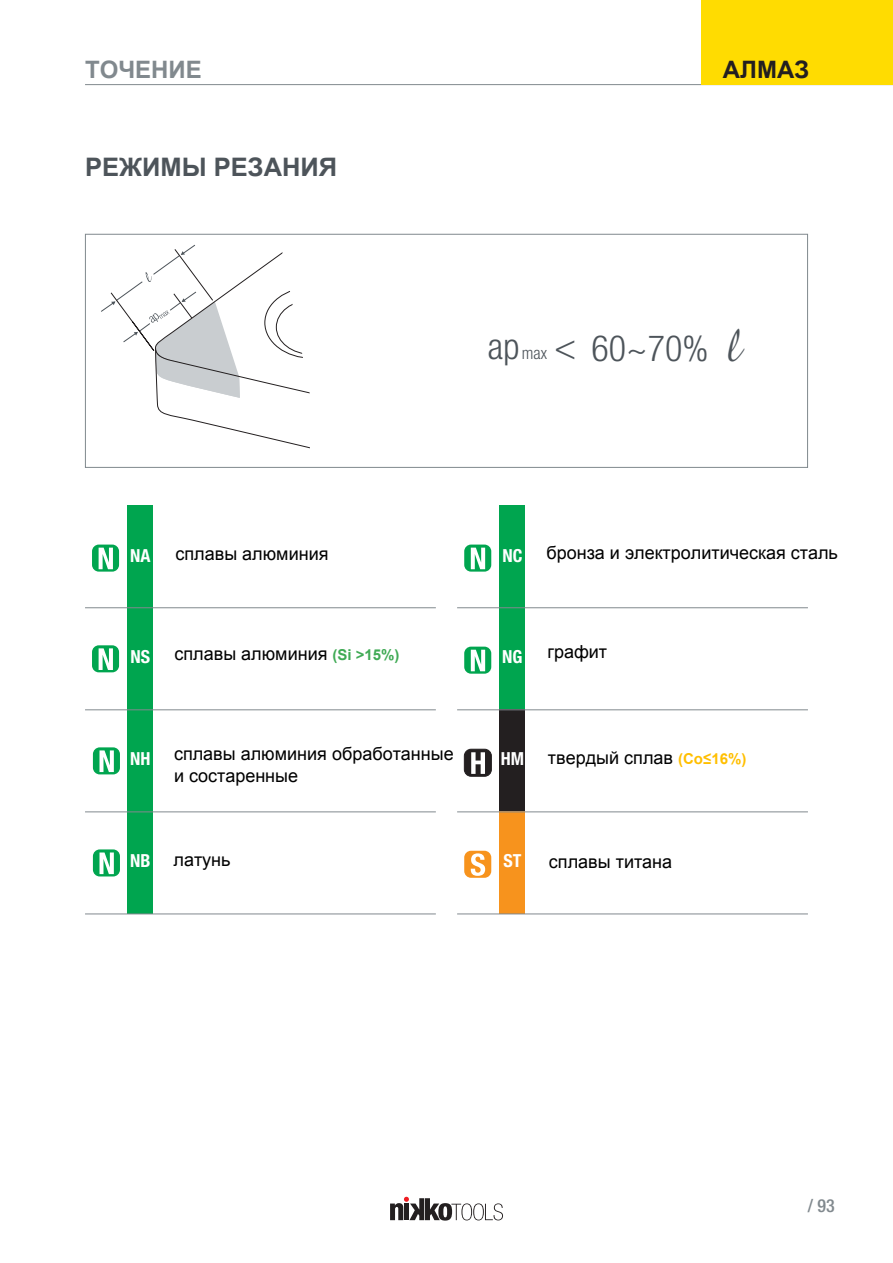
<style>
.page{position:relative;width:893px;height:1263px;background:#fff}
.page>*{position:absolute;margin:0;border:0;box-sizing:border-box;transform-origin:0 0}
.t1{font:300 condensed 36px "Helvetica Neue";color:#4d545a}
.t2{font:700 25.5px "Arial";color:#4d545a}
.t3{font:700 24px "Arial";color:#81898e}
.t4{font:700 24px "Arial";color:#231f20}
.t5{font:18px/21.6px "Arial";color:#000}
.t6{font:700 condensed 18px "Helvetica Neue";color:#fff}
.t7{font:500 condensed 18px "Helvetica Neue";color:#81898e}
.s1{font-size:16.95px}
.s2{font-family:"Amazone BT";font-weight:400;font-stretch:normal;font-size:46.5px}
.s3{font-weight:700;font-size:15px;color:#40aa55}
.s4{font-weight:700;font-size:15px;color:#ffbf00}
</style>
<div class="page">
<svg style="left:390px;top:1197px;width:113px;height:23px"></svg>
<hr style="left:85px;top:84px;width:808px;height:1px;background:#81898e">
<div style="left:702px;top:0;width:191px;height:85px;background:#ffdc01"></div>
<div style="left:500px;top:505px;width:25px;height:204px;background:#00a54f"></div>
<div style="left:500px;top:709px;width:25px;height:102px;background:#231f20"></div>
<div style="left:500px;top:811px;width:25px;height:102px;background:#f7931d"></div>
<div style="left:128px;top:709px;width:25px;height:204px;background:#00a54f"></div>
<div style="left:128px;top:505px;width:25px;height:204px;background:#00a54f"></div>
<div style="left:92px;top:545px;width:27px;height:27px;background:#00a54f;border-radius:7px"></div>
<svg style="left:99px;top:548px;width:14px;height:21px"></svg>
<div style="left:92px;top:645px;width:27px;height:27px;background:#00a54f;border-radius:7px"></div>
<svg style="left:99px;top:648px;width:14px;height:22px"></svg>
<div style="left:93px;top:747px;width:27px;height:27px;background:#00a54f;border-radius:7px"></div>
<svg style="left:99px;top:750px;width:15px;height:22px"></svg>
<div style="left:93px;top:849px;width:27px;height:27px;background:#00a54f;border-radius:7px"></div>
<svg style="left:99px;top:852px;width:15px;height:22px"></svg>
<svg style="left:464px;top:545px;width:27px;height:27px"></svg>
<svg style="left:471px;top:548px;width:14px;height:21px"></svg>
<svg style="left:464px;top:647px;width:27px;height:27px"></svg>
<svg style="left:471px;top:650px;width:14px;height:21px"></svg>
<div style="left:464px;top:749px;width:27px;height:27px;background:#231f20;border-radius:7px"></div>
<svg style="left:471px;top:752px;width:14px;height:22px"></svg>
<div style="left:464px;top:749px;width:28px;height:27px;border:1px solid #231f20;border-radius:7px"></div>
<div style="left:464px;top:851px;width:27px;height:27px;background:#f7931d;border-radius:7px"></div>
<svg style="left:471px;top:853px;width:14px;height:23px"></svg>
<hr style="left:85px;top:607px;width:351px;height:1px;background:#81898e">
<hr style="left:85px;top:709px;width:351px;height:1px;background:#81898e">
<hr style="left:85px;top:811px;width:351px;height:1px;background:#81898e">
<hr style="left:85px;top:913px;width:351px;height:1px;background:#81898e">
<hr style="left:457px;top:607px;width:351px;height:1px;background:#81898e">
<hr style="left:457px;top:709px;width:351px;height:1px;background:#81898e">
<hr style="left:457px;top:811px;width:351px;height:1px;background:#81898e">
<hr style="left:457px;top:913px;width:351px;height:1px;background:#81898e">
<svg style="left:101px;top:244px;width:209px;height:205px"></svg>
<div style="left:85px;top:234px;width:723px;height:234px;border:1px solid #81898e"></div>
<h3 class="t3" style="left:85px;top:54px;width:118px">ТОЧЕНИЕ</h3>
<h3 class="t4" style="left:723px;top:53px;width:88px">АЛМАЗ</h3>
<h2 class="t2" style="left:85px;top:150px;width:254px">РЕЖИМЫ РЕЗАНИЯ</h2>
<h1 class="t1" style="left:522px;top:335px;width:220px"><span class="s1">max</span> 60~70% <span class="s2">l</span></h1>
<h1 class="t1" style="left:488px;top:333px;width:90px">ap &lt;</h1>
<p class="t6" style="left:130px;top:549px;width:22px">NA</p>
<p class="t6" style="left:502px;top:549px;width:21px">NC</p>
<p class="t5" style="left:176px;top:542px;width:154px">сплавы алюминия</p>
<p class="t5" style="left:546px;top:542px;width:293px">бронза и электролитическая сталь</p>
<p class="t5" style="left:175px;top:643px;width:227px">сплавы алюминия <span class="s3">(Si &gt;15%)</span></p>
<p class="t6" style="left:130px;top:650px;width:21px">NS</p>
<p class="t6" style="left:502px;top:650px;width:22px">NG</p>
<p class="t5" style="left:547px;top:641px;width:61px">графит</p>
<p class="t5" style="left:174px;top:743px;width:281px">сплавы алюминия обработанные и состаренные</p>
<p class="t6" style="left:130px;top:752px;width:22px">NH</p>
<p class="t6" style="left:501px;top:752px;width:25px">HM</p>
<p class="t5" style="left:548px;top:747px;width:200px">твердый сплав <span class="s4">(Co≤16%)</span></p>
<p class="t6" style="left:130px;top:854px;width:22px">NB</p>
<p class="t6" style="left:503px;top:854px;width:19px">ST</p>
<p class="t5" style="left:174px;top:849px;width:59px">латунь</p>
<p class="t5" style="left:549px;top:851px;width:125px">сплавы титана</p>
<p class="t7" style="left:808px;top:1199px;width:28px">/ 93</p>
</div>
